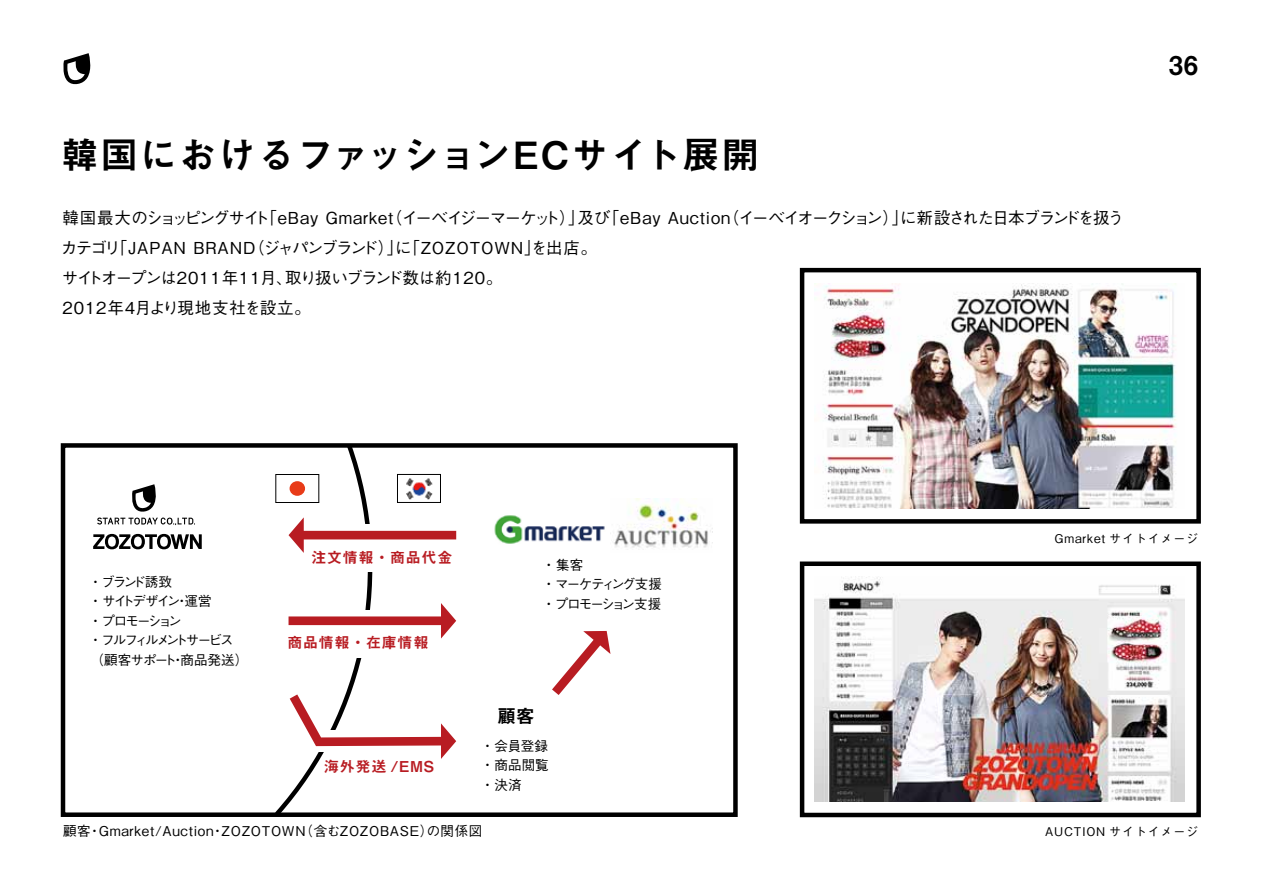
<style>
.page{position:relative;width:1263px;height:893px;background:#fff}
.page>*{position:absolute;margin:0;border:0;box-sizing:border-box;transform-origin:0 0}
.t1{font:37.5px "Midashi Go Pro MB31";letter-spacing:.05em;color:#000}
.t2{font:25.95px "Midashi Go Pro MB31";color:#000}
.t3{font:18.6px "Midashi Go Pro MB31";color:#000}
.t4{font:500 16.5px/30px "Gothic BBB Pro";letter-spacing:-.065em;color:#000}
.t5{font:15px "Midashi Go Pro MB31";letter-spacing:.05em;color:#b81c22}
.t6{font:500 13.5px/19.5px "Gothic BBB Pro";letter-spacing:-.135em;color:#000}
.t7{font:500 13.5px "Gothic BBB Pro";letter-spacing:.05em;color:#000}
.t8{font:500 13.5px/19.5px "Gothic BBB Pro";letter-spacing:-.13em;color:#000}
.t9{font:500 13.5px/19.5px "Gothic BBB Pro";letter-spacing:-.03em;color:#000;text-align:justify}
.t10{font:500 12px "Gothic BBB Pro";letter-spacing:.07em;color:#000}
</style>
<div class="page">
<svg style="left:63px;top:53px;width:28px;height:32px"></svg>
<img style="left:814px;top:577px;width:371px;height:225px">
<img style="left:823px;top:283px;width:353px;height:225px">
<div style="left:800px;top:268px;width:401px;height:256px;border:4px solid #000"></div>
<div style="left:800px;top:561px;width:401px;height:256px;border:4px solid #000"></div>
<svg style="left:275px;top:448px;width:98px;height:364px"></svg>
<svg style="left:97px;top:484px;width:98px;height:41px"></svg>
<svg style="left:93px;top:534px;width:109px;height:15px"></svg>
<img style="left:614px;top:499px;width:99px;height:49px">
<img style="left:494px;top:515px;width:111px;height:29px">
<div style="left:276px;top:474px;width:43px;height:29px;border:1px solid #000"></div>
<div style="left:290px;top:481px;width:15px;height:15px;background:#e83b18;border-radius:50%"></div>
<div style="left:397px;top:474px;width:44px;height:29px;border:1px solid #000"></div>
<img style="left:406px;top:478px;width:27px;height:22px">
<div style="left:61px;top:443px;width:677px;height:374px;border:4px solid #000"></div>
<svg style="left:552px;top:631px;width:58px;height:64px"></svg>
<div style="left:343px;top:524px;width:42px;height:47px;background:#fff"></div>
<div style="left:344px;top:610px;width:42px;height:48px;background:#fff"></div>
<svg style="left:289px;top:517px;width:167px;height:36px"></svg>
<svg style="left:289px;top:603px;width:167px;height:35px"></svg>
<svg style="left:290px;top:694px;width:166px;height:65px"></svg>
<p class="t1" style="left:61px;top:125px;width:700px">韓国におけるファッションECサイト展開</p>
<p class="t4" style="left:61px;top:201px;width:1064px">韓国最大のショッピングサイト「eBay Gmarket（イーベイジーマーケット）」及び「eBay Auction（イーベイオークション）」に新設された日本ブランドを扱うカテゴリ「JAPAN BRAND（ジャパンブランド）」に「ZOZOTOWN」を出店。<br>サイトオープンは2011年１１月、取り扱いブランド数は約120。<br>2012年４月より現地支社を設立。</p>
<p class="t2" style="left:1169px;top:45px;width:31px">36</p>
<p class="t6" style="left:89px;top:570px;width:161px">・ ブランド誘致<br>・ サイトデザイン・運営<br>・ プロモーション<br>・ フルフィルメントサービス（顧客サポート・商品発送）</p>
<p class="t5" style="left:311px;top:545px;width:142px">注文情報・商品代金</p>
<p class="t5" style="left:287px;top:630px;width:142px">商品情報・在庫情報</p>
<p class="t5" style="left:324px;top:754px;width:112px">海外発送 /EMS</p>
<p class="t8" style="left:542px;top:553px;width:121px">・ 集客<br>・ マーケティング支援・ プロモーション支援</p>
<p class="t3" style="left:497px;top:701px;width:39px">顧客</p>
<p class="t9" style="left:481px;top:734px;width:70px">・ 会員登録・ 商品閲覧・ 決済</p>
<p class="t7" style="left:63px;top:820px;width:421px">顧客・Gmarket/Auction・ZOZOTOWN（含むZOZOBASE）の関係図</p>
<p class="t10" style="left:1054px;top:529px;width:145px">Gmarket サイトイメージ</p>
<p class="t10" style="left:1045px;top:822px;width:155px">AUCTION サイトイメージ</p>
</div>
